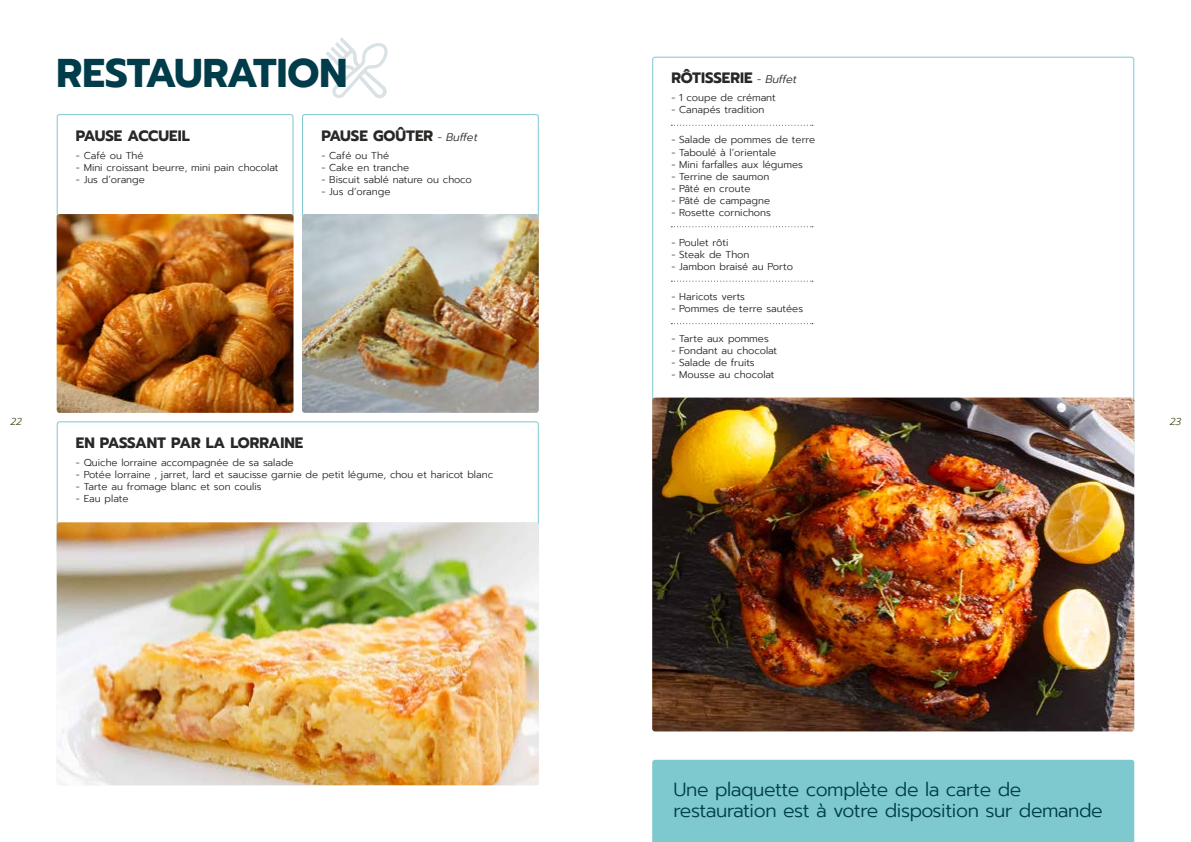
<style>
.page{position:relative;width:1191px;height:842px;background:#fff}
.page>*{position:absolute;margin:0;border:0;box-sizing:border-box;transform-origin:0 0}
.t1{font:700 40px "Prompt";color:#003c49}
.t2{font:300 19px/20.8px "Prompt";letter-spacing:-.02em;color:#003d4a}
.t3{font:700 15px "Prompt";color:#282827}
.t4{font:300 10px "Prompt";color:#272727}
.t5{font:300 10px "Prompt";color:#282827}
.t6{font:italic 300 10px "Prompt";color:#404916}
.s1{font-weight:300;font-style:italic;font-size:11px}
.s2{color:#272727}
.s3{color:#282727}
</style>
<div class="page">
<div style="left:57px;top:114px;width:236px;height:110px;border:1px solid #7dc9cf;border-radius:2px"></div>
<div style="left:57px;top:421px;width:482px;height:132px;border:1px solid #7dc9cf;border-radius:2px"></div>
<div style="left:302px;top:114px;width:237px;height:110px;border:1px solid #7dc9cf;border-radius:2px"></div>
<svg style="left:326px;top:38px;width:62px;height:60px"></svg>
<img style="left:57px;top:214px;width:236px;height:199px">
<img style="left:57px;top:522px;width:482px;height:263px">
<img style="left:652px;top:398px;width:482px;height:333px">
<img style="left:302px;top:214px;width:237px;height:199px">
<div style="left:652px;top:760px;width:482px;height:82px;background:#7dc9cf"></div>
<svg style="left:671px;top:125px;width:142px;height:1px"></svg>
<svg style="left:671px;top:226px;width:142px;height:1px"></svg>
<svg style="left:671px;top:281px;width:142px;height:1px"></svg>
<svg style="left:671px;top:323px;width:142px;height:1px"></svg>
<h1 class="t1" style="left:57px;top:43px;width:292px">RESTAURATION</h1>
<h3 class="t3" style="left:76px;top:124px;width:115px">PAUSE ACCUEIL</h3>
<p class="t5" style="left:76px;top:148px;width:69px">- Café ou Thé</p>
<p class="t5" style="left:76px;top:160px;width:204px">- Mini croissant beurre, mini pain chocolat</p>
<p class="t5" style="left:76px;top:172px;width:70px">- Jus d’orange</p>
<h3 class="t3" style="left:321px;top:124px;width:158px">PAUSE GOÛTER <span class="s1">- Buffet</span></h3>
<p class="t5" style="left:321px;top:148px;width:69px">- Café ou Thé</p>
<p class="t5" style="left:321px;top:160px;width:89px">- Cake en tranche</p>
<p class="t5" style="left:321px;top:172px;width:152px">- Biscuit sablé nature ou choco</p>
<p class="t5" style="left:321px;top:184px;width:70px">- Jus d’orange</p>
<h3 class="t3" style="left:671px;top:67px;width:127px">RÔTISSERI<span class="s2">E</span> <span class="s1">- Buffet</span></h3>
<p class="t4" style="left:671px;top:91px;width:106px">- 1 coupe de crémant</p>
<p class="t4" style="left:671px;top:103px;width:95px">- Canapés tradition</p>
<p class="t4" style="left:671px;top:133px;width:145px">- Salade de pommes de terre</p>
<p class="t4" style="left:671px;top:145px;width:106px">- Taboulé à l’orientale</p>
<p class="t4" style="left:671px;top:157px;width:133px">- Mini farfalles aux légumes</p>
<p class="t4" style="left:671px;top:169px;width:99px">- Terrine de saumon</p>
<p class="t4" style="left:671px;top:181px;width:81px">- Pâté en croute</p>
<p class="t4" style="left:671px;top:193px;width:100px">- Pâté de campagne</p>
<p class="t4" style="left:671px;top:205px;width:101px">- Rosette cornichons</p>
<p class="t4" style="left:671px;top:235px;width:59px">- Poulet rôti</p>
<p class="t4" style="left:671px;top:247px;width:80px">- Steak de Thon</p>
<p class="t4" style="left:671px;top:259px;width:123px">- Jambon braisé au Porto</p>
<p class="t4" style="left:671px;top:289px;width:75px">- Haricots verts</p>
<p class="t4" style="left:671px;top:301px;width:133px">- Pommes de terre sautées</p>
<p class="t4" style="left:671px;top:331px;width:99px">- Tarte aux pommes</p>
<p class="t4" style="left:671px;top:343px;width:107px">- Fondant au chocolat</p>
<p class="t4" style="left:671px;top:355px;width:85px">- Salade de fruits</p>
<p class="t4" style="left:671px;top:367px;width:105px">- Mousse au chocolat</p>
<p class="t6" style="left:10px;top:415px;width:13px">22</p>
<p class="t6" style="left:1169px;top:415px;width:13px">23</p>
<h3 class="t3" style="left:76px;top:432px;width:229px">EN PASSANT PAR LA LORRAINE</h3>
<p class="t5" style="left:76px;top:456px;width:219px"><span class="s3">- Quiche</span> lorraine accompagnée de sa salade</p>
<p class="t5" style="left:76px;top:468px;width:419px">- Potée lorraine , jarret, lard et saucisse garnie de petit légume, chou et haricot blanc</p>
<p class="t5" style="left:76px;top:480px;width:187px">- Tarte au fromage blanc et son coulis</p>
<p class="t5" style="left:76px;top:492px;width:54px">- Eau plate</p>
<h2 class="t2" style="left:673px;top:779px;width:431px">Une plaquette complète de la carte de restauration est à votre disposition sur demande</h2>
</div>
